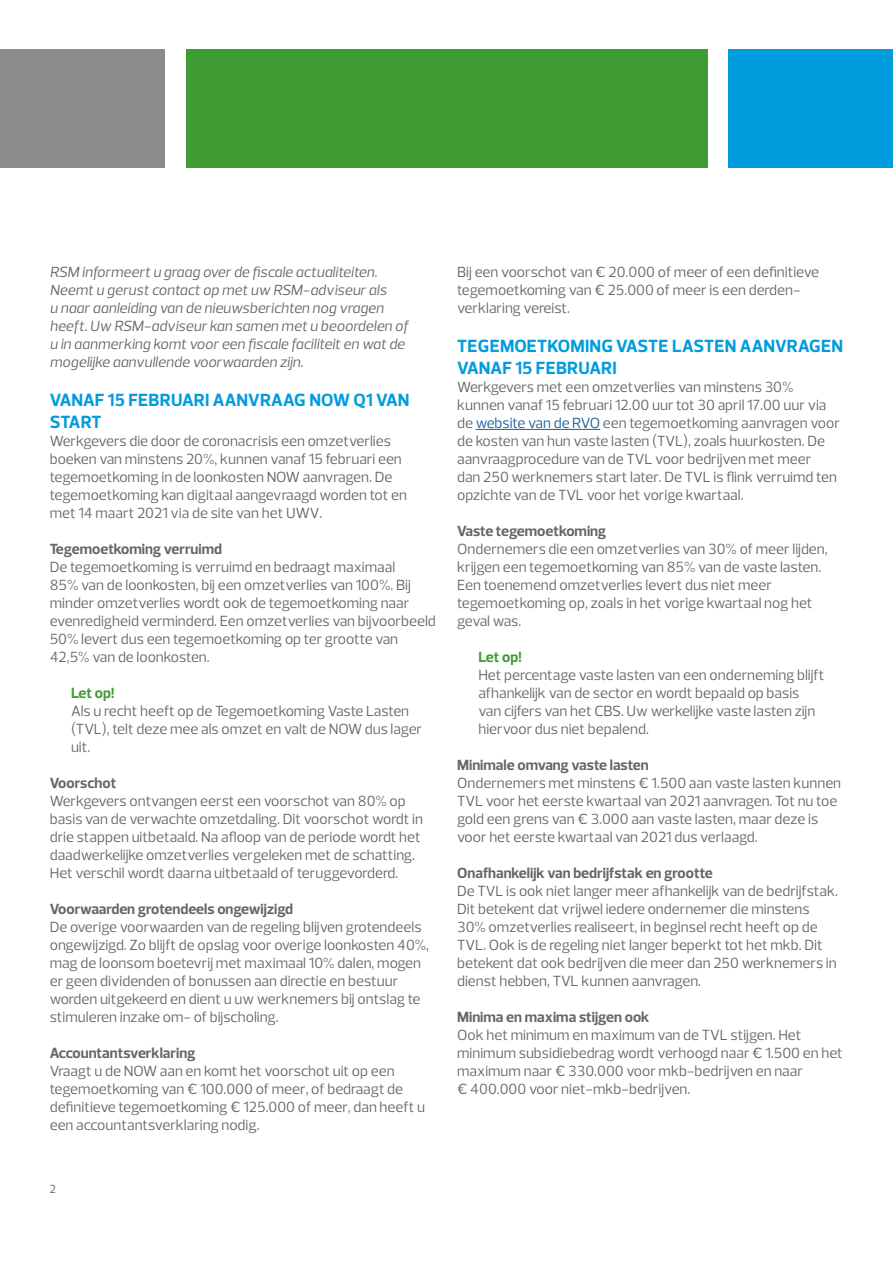
<style>
.page{position:relative;width:893px;height:1263px;background:#fff}
.page>*{position:absolute;margin:0;border:0;box-sizing:border-box;transform-origin:0 0}
.Subhead_hfdst_blauw{font:700 18px/21.6px "Prelo";color:#009cde}
.Body{font:15px/18px "Prelo";color:#63666a}
.Body-2{font:italic 15px/18px "Prelo";color:#63666a}
.Tip_tekst{font:15px/18px "Prelo";color:#63666a}
.Subhead_grijs_subkop{font:700 15px "Prelo";color:#63666a}
.Subhead{font:700 15px "Prelo";color:#63666a}
.Tip_kop{font:700 15px "Prelo";color:#3f9c35}
.t1{font:12px "Prelo";color:#63666a}
.s1{color:#175d9e}
</style>
<div class="page">
<hr style="left:476px;top:429px;width:124px;height:1px;background:#175d9e">
<div style="left:729px;top:50px;width:164px;height:118px;background:#009cde"></div>
<div style="left:186px;top:50px;width:521px;height:118px;background:#3f9c35"></div>
<div style="left:0;top:50px;width:164px;height:118px;background:#8c8c8b"></div>
<p class="Body-2" style="left:50px;top:263px;width:360px">RSM informeert u graag over de fiscale actualiteiten.<br>Neemt u gerust contact op met uw RSM-adviseur als<br>u naar aanleiding van de nieuwsberichten nog vragen heeft. Uw RSM-adviseur kan samen met u beoordelen of u in aanmerking komt voor een fiscale faciliteit en wat de mogelijke aanvullende voorwaarden zijn.</p>
<p class="Subhead_hfdst_blauw" style="left:50px;top:390px;width:361px">VANAF 15 FEBRUARI AANVRAAG NOW Q1 VAN<br>START</p>
<p class="Body" style="left:50px;top:432px;width:359px">Werkgevers die door de coronacrisis een omzetverlies boeken van minstens 20%, kunnen vanaf 15 februari een tegemoetkoming in de loonkosten NOW aanvragen. De tegemoetkoming kan digitaal aangevraagd worden tot en</p>
<p class="Body" style="left:50px;top:504px;width:274px">met 14 maart 2021 via de site van het UWV.</p>
<p class="Subhead_grijs_subkop" style="left:50px;top:540px;width:174px">Tegemoetkoming verruimd</p>
<p class="Body" style="left:50px;top:558px;width:388px">De tegemoetkoming is verruimd en bedraagt maximaal<br>85% van de loonkosten, bij een omzetverlies van 100%. Bij minder omzetverlies wordt ook de tegemoetkoming naar evenredigheid verminderd. Een omzetverlies van bijvoorbeeld 50% levert dus een tegemoetkoming op ter grootte van 42,5% van de loonkosten.</p>
<p class="Tip_kop" style="left:71px;top:684px;width:45px">Let op!</p>
<p class="Tip_tekst" style="left:71px;top:702px;width:353px">Als u recht heeft op de Tegemoetkoming Vaste Lasten (TVL), telt deze mee als omzet en valt de NOW dus lager uit.</p>
<p class="Subhead_grijs_subkop" style="left:50px;top:774px;width:68px">Voorschot</p>
<p class="Body" style="left:50px;top:792px;width:375px">Werkgevers ontvangen eerst een voorschot van 80% op basis van de verwachte omzetdaling. Dit voorschot wordt in drie stappen uitbetaald. Na afloop van de periode wordt het daadwerkelijke omzetverlies vergeleken met de schatting.<br>Het verschil wordt daarna uitbetaald of teruggevorderd.</p>
<p class="Subhead" style="left:50px;top:900px;width:245px">Voorwaarden grotendeels ongewijzigd</p>
<p class="Body" style="left:50px;top:918px;width:381px">De overige voorwaarden van de regeling blijven grotendeels ongewijzigd. Zo blijft de opslag voor overige loonkosten 40%, mag de loonsom boetevrij met maximaal 10% dalen, mogen er geen dividenden of bonussen aan directie en bestuur worden uitgekeerd en dient u uw werknemers bij ontslag te stimuleren inzake om- of bijscholing.</p>
<p class="Subhead_grijs_subkop" style="left:50px;top:1044px;width:147px">Accountantsverklaring</p>
<p class="Body" style="left:50px;top:1062px;width:377px">Vraagt u de NOW aan en komt het voorschot uit op een tegemoetkoming van € 100.000 of meer, of bedraagt de definitieve tegemoetkoming € 125.000 of meer, dan heeft u een accountantsverklaring nodig.</p>
<p class="t1" style="left:50px;top:1181px;width:8px">2</p>
<p class="Body" style="left:457px;top:263px;width:364px">Bij een voorschot van € 20.000 of meer of een definitieve tegemoetkoming van € 25.000 of meer is een derden&shy;verklaring vereist.</p>
<p class="Subhead_hfdst_blauw" style="left:457px;top:336px;width:387px">TEGEMOETKOMING VASTE LASTEN AANVRAGEN<br>VANAF 15 FEBRUARI</p>
<p class="Body" style="left:457px;top:378px;width:384px">Werkgevers met een omzetverlies van minstens 30% kunnen vanaf 15 februari 12.00 uur tot 30 april 17.00 uur via de <span class="s1">website van de RVO</span> een tegemoetkoming aanvragen voor de kosten van hun vaste lasten (TVL), zoals huurkosten. De aanvraagprocedure van de TVL voor bedrijven met meer<br>dan 250 werknemers start later. De TVL is flink verruimd ten opzichte van de TVL voor het vorige kwartaal.</p>
<p class="Subhead" style="left:457px;top:522px;width:151px">Vaste tegemoetkoming</p>
<p class="Body" style="left:457px;top:540px;width:372px">Ondernemers die een omzetverlies van 30% of meer lijden, krijgen een tegemoetkoming van 85% van de vaste lasten.<br>Een toenemend omzetverlies levert dus niet meer tegemoetkoming op, zoals in het vorige kwartaal nog het geval was.</p>
<p class="Tip_kop" style="left:478px;top:648px;width:45px">Let op!</p>
<p class="Tip_tekst" style="left:478px;top:666px;width:348px">Het percentage vaste lasten van een onderneming blijft afhankelijk van de sector en wordt bepaald op basis van cijfers van het CBS. Uw werkelijke vaste lasten zijn hiervoor dus niet bepalend.</p>
<p class="Subhead_grijs_subkop" style="left:457px;top:756px;width:193px">Minimale omvang vaste lasten</p>
<p class="Body" style="left:457px;top:774px;width:386px">Ondernemers met minstens € 1.500 aan vaste lasten kunnen TVL voor het eerste kwartaal van 2021 aanvragen. Tot nu toe gold een grens van € 3.000 aan vaste lasten, maar deze is voor het eerste kwartaal van 2021 dus verlaagd.</p>
<p class="Subhead_grijs_subkop" style="left:457px;top:864px;width:257px">Onafhankelijk van bedrijfstak en grootte</p>
<p class="Body" style="left:457px;top:882px;width:382px">De TVL is ook niet langer meer afhankelijk van de bedrijfstak.<br>Dit betekent dat vrijwel iedere ondernemer die minstens 30% omzetverlies realiseert, in beginsel recht heeft op de TVL. Ook is de regeling niet langer beperkt tot het mkb. Dit betekent dat ook bedrijven die meer dan 250 werknemers in dienst hebben, TVL kunnen aanvragen.</p>
<p class="Subhead_grijs_subkop" style="left:457px;top:1008px;width:194px">Minima en maxima stijgen ook</p>
<p class="Body" style="left:457px;top:1026px;width:387px">Ook het minimum en maximum van de TVL stijgen. Het minimum subsidiebedrag wordt verhoogd naar € 1.500 en het maximum naar € 330.000 voor mkb-bedrijven en naar<br>€ 400.000 voor niet-mkb-bedrijven.</p>
</div>
